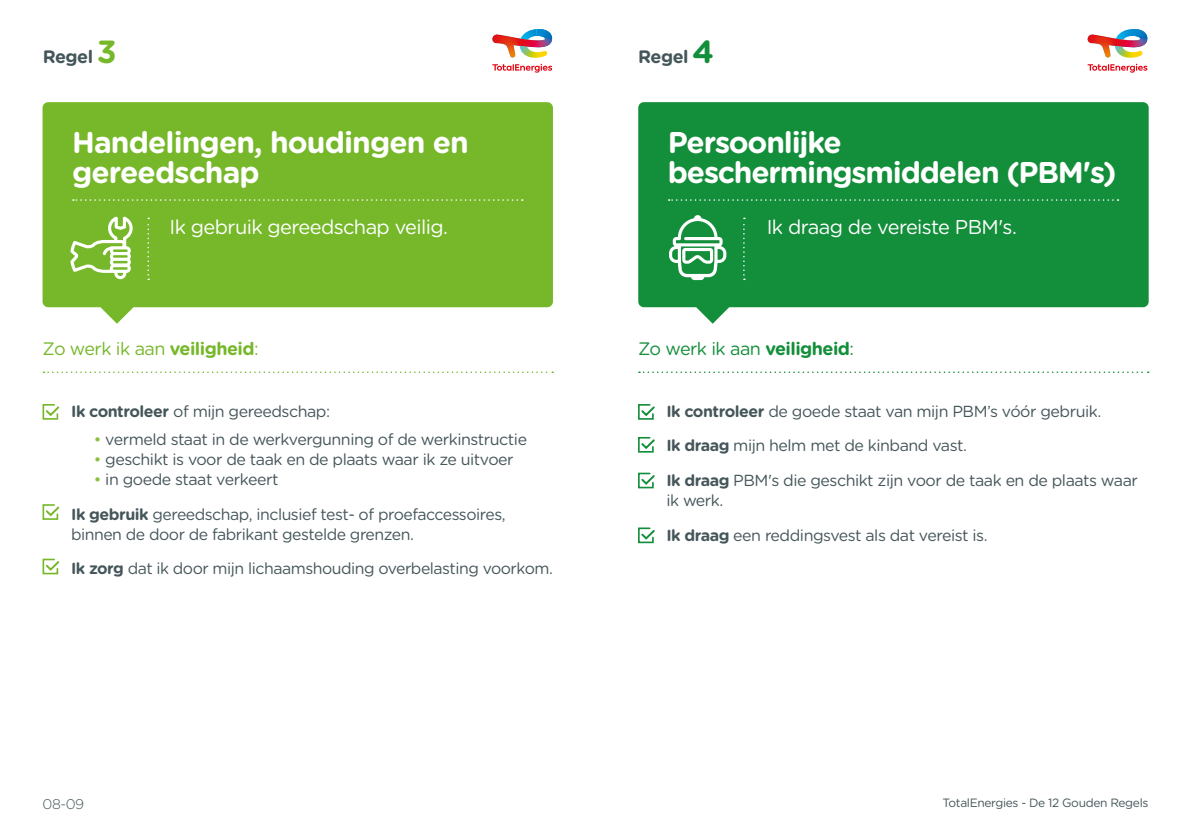
<style>
.page{position:relative;width:1191px;height:840px;background:#fff}
.page>*{position:absolute;margin:0;border:0;box-sizing:border-box;transform-origin:0 0}
.t1{font:700 32px "Gotham Rounded";color:#76b82a}
.t2{font:700 32px "Gotham Rounded";color:#138e3a}
.t3{font:700 30px/30px "Gotham Rounded";letter-spacing:-.04em;color:#fff}
.t4{font:20px "Gotham Rounded";letter-spacing:-.03em;color:#fff}
.t5{font:18px "Gotham Rounded";letter-spacing:-.03em;color:#76b82a}
.t6{font:18px "Gotham Rounded";letter-spacing:-.03em;color:#138e3a}
.t7{font:700 18px "Gotham Rounded";letter-spacing:-.03em;color:#45565a}
.t8{font:16px/20px "Gotham Rounded";letter-spacing:-.03em;color:#45565a}
.t9{font:300 14px "Gotham Rounded";color:#45565a}
.t10{font:12px "Gotham Rounded";letter-spacing:-.03em;color:#45565a}
.s1{font-weight:700}
.s2{color:#8abe40}
</style>
<div class="page">
<svg style="left:43px;top:102px;width:510px;height:221px;fill:#76b82a"></svg>
<svg style="left:42px;top:404px;width:18px;height:16px"></svg>
<svg style="left:42px;top:504px;width:18px;height:16px"></svg>
<svg style="left:42px;top:558px;width:18px;height:17px"></svg>
<svg style="left:73px;top:199px;width:450px;height:2px"></svg>
<svg style="left:147px;top:217px;width:2px;height:63px"></svg>
<svg style="left:70px;top:216px;width:63px;height:63px"></svg>
<svg style="left:638px;top:102px;width:510px;height:221px;fill:#138e3a"></svg>
<svg style="left:638px;top:404px;width:17px;height:16px"></svg>
<svg style="left:638px;top:436px;width:17px;height:17px"></svg>
<svg style="left:638px;top:472px;width:17px;height:17px"></svg>
<svg style="left:638px;top:527px;width:17px;height:16px"></svg>
<svg style="left:668px;top:199px;width:450px;height:2px"></svg>
<svg style="left:743px;top:217px;width:2px;height:63px"></svg>
<svg style="left:1087px;top:64px;width:60px;height:9px"></svg>
<img style="left:1087px;top:29px;width:60px;height:29px">
<svg style="left:492px;top:64px;width:60px;height:9px"></svg>
<img style="left:492px;top:29px;width:60px;height:29px">
<svg style="left:669px;top:215px;width:57px;height:65px"></svg>
<svg style="left:639px;top:371px;width:509px;height:2px"></svg>
<svg style="left:43px;top:371px;width:510px;height:2px"></svg>
<p class="t7" style="left:43px;top:43px;width:52px">Regel</p>
<p class="t1" style="left:97px;top:28px;width:21px">3</p>
<p class="t7" style="left:638px;top:43px;width:52px">Regel</p>
<p class="t2" style="left:692px;top:28px;width:24px">4</p>
<p class="t3" style="left:72px;top:126px;width:398px">Handelingen, houdingen en gereedschap</p>
<p class="t4" style="left:169px;top:213px;width:280px">Ik gebruik gereedschap veilig.</p>
<p class="t3" style="left:668px;top:126px;width:450px">Persoonlijke beschermingsmiddelen (PBM's)</p>
<p class="t4" style="left:766px;top:213px;width:252px">Ik draag de vereiste PBM's.</p>
<p class="t5" style="left:43px;top:336px;width:218px">Zo werk ik aan <span class="s1">veiligheid</span>:</p>
<p class="t6" style="left:638px;top:336px;width:218px">Zo werk ik aan <span class="s1">veiligheid</span>:</p>
<p class="t8" style="left:71px;top:400px;width:260px"><span class="s1">Ik controleer</span> of mijn gereedschap:</p>
<p class="t8" style="left:94px;top:428px;width:435px"><span class="s2">•</span> vermeld staat in de werkvergunning of de werkinstructie</p>
<p class="t8" style="left:94px;top:448px;width:421px"><span class="s2">•</span> geschikt is voor de taak en de plaats waar ik ze uitvoer</p>
<p class="t8" style="left:94px;top:468px;width:186px"><span class="s2">•</span> in goede staat verkeert</p>
<p class="t8" style="left:71px;top:503px;width:436px"><span class="s1">Ik gebruik</span> gereedschap, inclusief test- of proefaccessoires, binnen de door de fabrikant gestelde grenzen.</p>
<p class="t8" style="left:71px;top:557px;width:483px"><span class="s1">Ik zorg</span> dat ik door mijn lichaamshouding overbelasting voorkom.</p>
<p class="t8" style="left:666px;top:400px;width:436px"><span class="s1">Ik controleer</span> de goede staat van mijn PBM’s vóór gebruik.</p>
<p class="t8" style="left:666px;top:435px;width:302px"><span class="s1">Ik draag</span> mijn helm met de kinband vast.</p>
<p class="t8" style="left:666px;top:469px;width:473px"><span class="s1">Ik draag</span> PBM's die geschikt zijn voor de taak en de plaats waar ik werk.</p>
<p class="t8" style="left:666px;top:524px;width:323px"><span class="s1">Ik draag</span> een reddingsvest als dat vereist is.</p>
<p class="t9" style="left:43px;top:793px;width:43px">08-09</p>
<p class="t10" style="left:942px;top:794px;width:207px">TotalEnergies - De 12 Gouden Regels</p>
</div>
